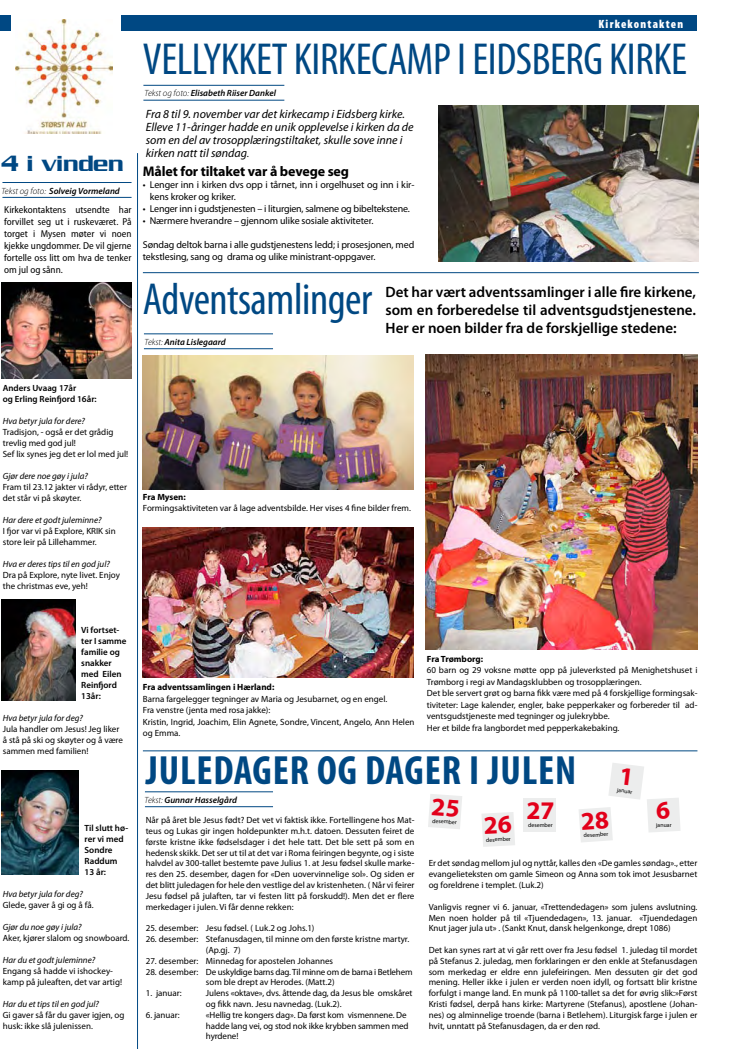
<style>
.page{position:relative;width:740px;height:1049px;background:#fff}
.page>*{position:absolute;margin:0;border:0;box-sizing:border-box;transform-origin:0 0}
.t1{font:condensed 45px "Myriad Pro";letter-spacing:-.01em;color:#004883}
.t2{font:700 condensed 41px "Myriad Pro";letter-spacing:.02em;color:#004883}
.t3{font:700 25.4px "Myriad Pro";color:#e2001a}
.t4{font:500 24px "Serpentine Std";letter-spacing:-.01em;color:#004883}
.t5{font:600 15px/18px "Myriad Pro";color:#000;text-align:justify}
.t6{font:700 14px "Myriad Pro";letter-spacing:-.01em;color:#000}
.t7{font:italic 12px/13px "Myriad Pro";color:#000}
.t8{font:900 condensed 12px "Myriad Pro";letter-spacing:.1em;color:#fff}
.t9{font:10px/12px "Myriad Pro";letter-spacing:-.01em;color:#000}
.t10{font:semi-condensed 10px/12px "Myriad Pro";color:#000;text-align:justify}
.t11{font:9px/10.8px "Myriad Pro";color:#000}
.t12{font:italic 9px "Myriad Pro";color:#000}
.t13{font:600 9px/11px "Myriad Pro";color:#000}
.t14{font:italic 600 9px "Myriad Pro";color:#000}
.t15{font:700 9px "Myriad Pro";color:#000}
.t16{font:5.9px "Myriad Pro";color:#000}
.s1{font-weight:300}
.s2{font-size:10px}
</style>
<div class="page">
<div style="left:1px;top:16px;width:696px;height:15px;background:#004883"></div>
<div style="left:11px;top:1px;width:110px;height:138px;background:#fff"></div>
<img style="left:15px;top:19px;width:98px;height:114px">
<hr style="left:2px;top:182px;width:130px;height:1px;background:#004883">
<hr style="left:2px;top:197px;width:130px;height:1px;background:#004883">
<hr style="left:143px;top:85px;width:141px;height:1px;background:#004883">
<hr style="left:143px;top:100px;width:141px;height:1px;background:#004883">
<hr style="left:137px;top:153px;width:1px;height:896px;background:#004883">
<hr style="left:144px;top:334px;width:129px;height:1px;background:#004883">
<hr style="left:144px;top:348px;width:129px;height:1px;background:#004883">
<img style="left:438px;top:106px;width:260px;height:156px">
<hr style="left:143px;top:272px;width:556px;height:1px;background:#004883">
<img style="left:143px;top:356px;width:270px;height:133px">
<img style="left:426px;top:355px;width:271px;height:295px">
<img style="left:143px;top:527px;width:270px;height:150px">
<hr style="left:143px;top:750px;width:554px;height:1px;background:#004883">
<hr style="left:145px;top:791px;width:128px;height:1px;background:#004883">
<hr style="left:145px;top:806px;width:128px;height:1px;background:#004883">
<img style="left:1px;top:282px;width:131px;height:96px">
<img style="left:1px;top:770px;width:78px;height:105px">
<img style="left:1px;top:599px;width:75px;height:101px">
<div style="left:524px;top:798px;width:32px;height:34px;background:#eceded"></div>
<svg style="left:428px;top:794px;width:34px;height:35px"></svg>
<svg style="left:481px;top:812px;width:34px;height:35px"></svg>
<svg style="left:579px;top:763px;width:101px;height:79px"></svg>
<h3 class="t4" style="left:1px;top:150px;width:124px">4 i vinden</h3>
<p class="t14" style="left:1px;top:185px;width:120px"><span class="s1">Tekst og foto:</span> Solveig Vormeland</p>
<p class="t10" style="left:4px;top:204px;width:129px">Kirkekontaktens utsendte har forvillet seg ut i ruskeværet. På torget i Mysen møter vi noen kjekke ungdommer. De vil gjerne fortelle oss litt om hva de tenker om jul og sånn.</p>
<h3 class="t8" style="left:598px;top:17px;width:86px">Kirkekontakten</h3>
<h1 class="t1" style="left:143px;top:31px;width:546px">VELLYKKET KIRKECAMP I EIDSBERG KIRKE</h1>
<p class="t14" style="left:144px;top:87px;width:133px"><span class="s1">Tekst og foto:</span> Elisabeth Riiser Dankel</p>
<h3 class="t7" style="left:146px;top:107px;width:269px">Fra 8 til 9. november var det kirkecamp i Eidsberg kirke.<br>Elleve 11-åringer hadde en unik opplevelse i kirken da de som en del av trosopplæringstiltaket, skulle sove inne i kirken natt til søndag<span class="s2">.</span></h3>
<h3 class="t6" style="left:143px;top:163px;width:208px">Målet for tiltaket var å bevege seg</h3>
<p class="t9" style="left:150px;top:179px;width:266px;text-indent:-7px">• Lenger inn i kirken dvs opp i tårnet, inn i orgelhuset og inn i kir&shy;kens kroker og kriker.</p>
<p class="t9" style="left:143px;top:203px;width:268px">• Lenger inn i gudstjenesten – i liturgien, salmene og bibeltekstene.</p>
<p class="t9" style="left:143px;top:215px;width:232px">• Nærmere hverandre – gjennom ulike sosiale aktiviteter.</p>
<p class="t9" style="left:143px;top:239px;width:273px">Søndag deltok barna i alle gudstjenestens ledd; i prosesjonen, med tekstlesing, sang og drama og ulike ministrant-oppgaver.</p>
<h1 class="t1" style="left:143px;top:272px;width:231px">Adventsamlinger</h1>
<p class="t14" style="left:144px;top:336px;width:83px"><span class="s1">Tekst:</span> Anita Lislegaard</p>
<h3 class="t5" style="left:386px;top:283px;width:312px">Det har vært adventssamlinger i alle fire kirkene, som en forberedelse til adventsgudstjenestene.<br>Her er noen bilder fra de forskjellige stedene:</h3>
<p class="t13" style="left:3px;top:382px;width:95px">Anders Uvaag 17år<br>og Erling Reinfjord 16år:</p>
<p class="t12" style="left:3px;top:415px;width:84px">Hva betyr jula for dere?</p>
<p class="t11" style="left:3px;top:426px;width:127px">Tradisjon, - også er det grådig trevlig med god jul!<br>Sef lix synes jeg det er lol med jul!</p>
<p class="t12" style="left:3px;top:470px;width:87px">Gjør dere noe gøy i jula?</p>
<p class="t11" style="left:3px;top:481px;width:126px">Fram til 23.12 jakter vi rådyr, etter det står vi på skøyter.</p>
<p class="t12" style="left:3px;top:514px;width:100px">Har dere et godt juleminne?</p>
<p class="t11" style="left:3px;top:525px;width:114px">I fjor var vi på Explore, KRIK sin store leir på Lillehammer.</p>
<p class="t12" style="left:3px;top:558px;width:109px">Hva er deres tips til en god jul?</p>
<p class="t11" style="left:3px;top:569px;width:119px">Dra på Explore, nyte livet. Enjoy the christmas eve, yeh!</p>
<p class="t13" style="left:81px;top:624px;width:47px">Vi fortset&shy;ter I samme familie og snakker med Eilen<br>Reinfjord<br>13år:</p>
<p class="t12" style="left:3px;top:712px;width:82px">Hva betyr jula for deg?</p>
<p class="t11" style="left:3px;top:723px;width:122px">Jula handler om Jesus! Jeg liker å stå på ski og skøyter og å være sammen med familien!</p>
<p class="t13" style="left:85px;top:822px;width:45px">Til slutt hø&shy;rer vi med<br>Sondre<br>Raddum<br>13 år:</p>
<p class="t12" style="left:3px;top:888px;width:82px">Hva betyr jula for deg?</p>
<p class="t11" style="left:3px;top:899px;width:92px">Glede, gaver å gi og å få.</p>
<p class="t12" style="left:3px;top:921px;width:80px">Gjør du noe gøy i jula?</p>
<p class="t11" style="left:3px;top:932px;width:128px">Aker, kjører slalom og snowboard.</p>
<p class="t12" style="left:3px;top:954px;width:94px">Har du et godt juleminne?</p>
<p class="t11" style="left:3px;top:965px;width:121px">Engang så hadde vi ishockey&shy;kamp på juleaften, det var artig!</p>
<p class="t12" style="left:3px;top:998px;width:98px">Har du et tips til en god jul?</p>
<p class="t11" style="left:3px;top:1009px;width:123px">Gi gaver så får du gaver igjen, og husk: ikke slå julenissen.</p>
<p class="t15" style="left:143px;top:491px;width:44px">Fra Mysen:</p>
<p class="t11" style="left:143px;top:503px;width:269px">Formingsaktiviteten var å lage adventsbilde. Her vises 4 fine bilder frem.</p>
<p class="t15" style="left:143px;top:681px;width:133px">Fra adventssamlingen i Hærland:</p>
<p class="t11" style="left:143px;top:693px;width:273px;line-height:11.5px">Barna fargelegger tegninger av Maria og Jesubarnet, og en engel.<br>Fra venstre (jenta med rosa jakke):<br>Kristin, Ingrid, Joachim, Elin Agnete, Sondre, Vincent, Angelo, Ann Helen og Emma.</p>
<p class="t15" style="left:427px;top:653px;width:58px">Fra Trømborg:</p>
<p class="t11" style="left:427px;top:664px;width:272px;line-height:11.5px">60 barn og 29 voksne møtte opp på juleverksted på Menighetshuset i Trømborg i regi av Mandagsklubben og trosopplæringen.<br>Det ble servert grøt og barna fikk være med på 4 forskjellige formingsak&shy;tiviteter: Lage kalender, engler, bake pepperkaker og forbereder til ad&shy;ventsgudstjeneste med tegninger og julekrybbe.<br>Her et bilde fra langbordet med pepperkakebaking.</p>
<h2 class="t2" style="left:146px;top:744px;width:432px">JULEDAGER OG DAGER I JULEN</h2>
<p class="t16" style="left:433px;top:817px;width:26px;rotate:4deg">desember</p>
<p class="t16" style="left:486px;top:836px;width:26px;rotate:-3deg">desember</p>
<p class="t16" style="left:617px;top:786px;width:17px;rotate:7deg">januar</p>
<p class="t14" style="left:144px;top:794px;width:94px"><span class="s1">Tekst:</span> Gunnar Hasselgård</p>
<h3 class="t3" style="left:526px;top:794px;width:30px">27</h3>
<p class="t16" style="left:528px;top:821px;width:26px">desember</p>
<p class="t11" style="left:146px;top:815px;width:270px;text-align:justify">Når på året ble Jesus født? Det vet vi faktisk ikke. Fortellingene hos Mat&shy;teus og Lukas gir ingen holdepunkter m.h.t. datoen. Dessuten feiret de første kristne ikke fødselsdager i det hele tatt. Det ble sett på som en hedensk skikk. Det ser ut til at det var i Roma feiringen begynte, og i siste halvdel av 300-tallet bestemte pave Julius 1. at Jesu fødsel skulle marke&shy;res den 25. desember, dagen for «Den uovervinnelige sol». Og siden er det blitt juledagen for hele den vestlige del av kristenheten. ( Når vi feirer Jesu fødsel på julaften, tar vi festen litt på forskudd!). Men det er flere merkedager i julen. Vi får denne rekken:</p>
<p class="t11" style="left:146px;top:923px;width:170px">25. desember: Jesu fødsel. ( Luk.2 og Johs.1)</p>
<p class="t11" style="left:206px;top:933px;width:205px;text-indent:-60px">26. desember: Stefanusdagen, til minne om den første kristne martyr. (Ap.gj. 7)</p>
<p class="t11" style="left:146px;top:955px;width:189px">27. desember: Minnedag for apostelen Johannes</p>
<p class="t11" style="left:206px;top:966px;width:208px;text-indent:-60px">28. desember: De uskyldige barns dag. Til minne om de barna i Betlehem som ble drept av Herodes. (Matt.2)</p>
<p class="t11" style="left:146px;top:987px;width:37px">1. januar:</p>
<p class="t11" style="left:206px;top:987px;width:208px">Julens «oktave», dvs. åttende dag, da Jesus ble omskåret og fikk navn. Jesu navnedag. (Luk.2).</p>
<p class="t11" style="left:146px;top:1009px;width:36px">6. januar:</p>
<p class="t11" style="left:206px;top:1009px;width:204px">«Hellig tre kongers dag». Da først kom vismennene. De hadde lang vei, og stod nok ikke krybben sammen med hyrdene!</p>
<p class="t16" style="left:656px;top:822px;width:17px;rotate:-3deg">januar</p>
<p class="t16" style="left:583px;top:832px;width:26px;rotate:-4deg">desember</p>
<p class="t11" style="left:429px;top:858px;width:270px;text-align:justify">Er det søndag mellom jul og nyttår, kalles den «De gamles søndag»., etter evangelieteksten om gamle Simeon og Anna som tok imot Jesusbarnet og foreldrene i templet. (Luk.2)</p>
<p class="t11" style="left:429px;top:901px;width:270px;text-align:justify">Vanligvis regner vi 6. januar, «Trettendedagen» som julens avslutning.<br>Men noen holder på til «Tjuendedagen», 13. januar. «Tjuendedagen Knut jager jula ut» . (Sankt Knut, dansk helgenkonge, drept 1086)</p>
<p class="t11" style="left:429px;top:944px;width:270px;text-align:justify">Det kan synes rart at vi går rett over fra Jesu fødsel 1. juledag til mordet på Stefanus 2. juledag, men forklaringen er den enkle at Stefanusdagen som merkedag er eldre enn julefeiringen. Men dessuten gir det god mening. Heller ikke i julen er verden noen idyll, og fortsatt blir kristne forfulgt i mange land. En munk på 1100-tallet sa det for øvrig slik:»Først Kristi fødsel, derpå hans kirke: Martyrene (Stefanus), apostlene (Johan&shy;nes) og alminnelige troende (barna i Betlehem). Liturgisk farge i julen er hvit, unntatt på Stefanusdagen, da er den rød.</p>
</div>
